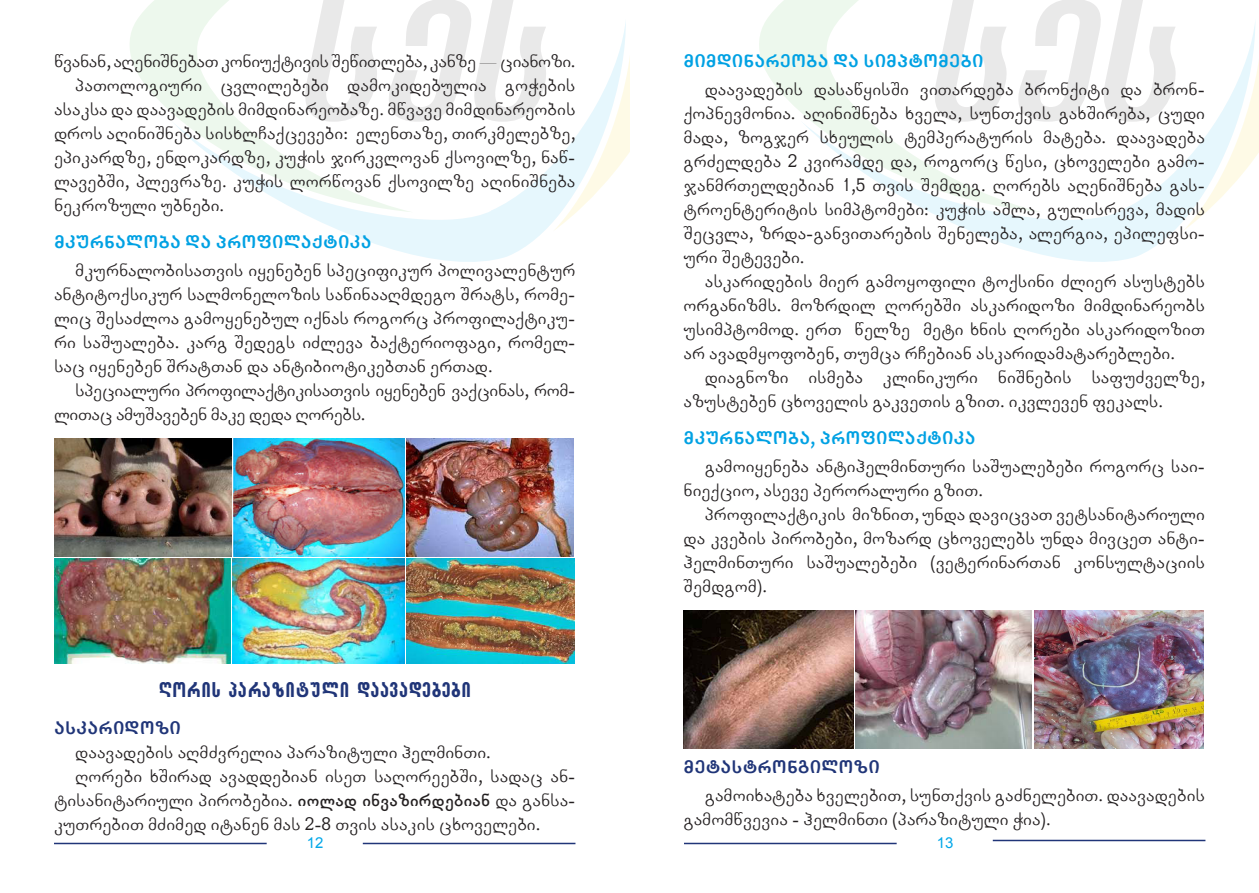
<style>
.page{position:relative;width:1259px;height:893px;background:#fff}
.page>*{position:absolute;margin:0;border:0;box-sizing:border-box;transform-origin:0 0}
.t1{font:18px/24px "Kolhety Normal New";color:#231f20;text-align:justify}
.t2{font:18px/24px "Kolhety Normal New";letter-spacing:-.02em;color:#231f20}
.t3{font:700 18px "Kolhety New";color:#00a1e3}
.t4{font:18px "Sakar Mtavr";color:#203578}
.t5{font:700 18px "Kolhety New";color:#203578}
.t6{font:15px "Arial";color:#00a7e9}
.s1{font-family:"Kolhety Normal New Bold"}
</style>
<div class="page">
<hr style="left:54px;top:843px;width:213px;height:1px;background:#203578">
<hr style="left:684px;top:843px;width:212px;height:1px;background:#203578">
<hr style="left:363px;top:843px;width:212px;height:1px;background:#203578">
<hr style="left:992px;top:840px;width:213px;height:1px;background:#203578">
<svg style="left:759px;top:0;width:99px;height:111px;fill:#edf8ed"></svg>
<svg style="left:800px;top:18px;width:373px;height:244px"></svg>
<svg style="left:892px;top:0;width:367px;height:231px"></svg>
<svg style="left:130px;top:0;width:99px;height:112px;fill:#edf8ed"></svg>
<svg style="left:171px;top:18px;width:373px;height:244px"></svg>
<svg style="left:262px;top:0;width:367px;height:231px"></svg>
<img style="left:54px;top:438px;width:177px;height:225px">
<img style="left:233px;top:439px;width:171px;height:224px">
<img style="left:406px;top:439px;width:168px;height:118px">
<img style="left:406px;top:559px;width:168px;height:104px">
<img style="left:683px;top:611px;width:171px;height:137px">
<img style="left:856px;top:610px;width:176px;height:138px">
<img style="left:1034px;top:611px;width:169px;height:137px">
<p class="t2" style="left:54px;top:50px;width:523px">WVANAN, ARENISNEBAT KONIUQTIVIS SEWITLEBA, KANZE _ CIANOZI.</p>
<p class="t1" style="left:54px;top:74px;width:523px;text-indent:21px">PATOLOGIURI CVLILEBEBI DAMOKIDEBULIA GOWEBIS ASAKSA DA DAAVADEBIS MIMDINAREOBAZE. MWVAVE MIMDINAREOBIS DROS ARINISNEBA SISXLCAQCEVEBI: ELENTAZE, TIRKMELEBZE, EPIKARDZE, ENDOKARDZE, KUWIS JIRKVLOVAN QSOVILZE, NAW-LAVEBSI, PLEVRAZE. KUWIS LORWOVAN QSOVILZE ARINISNEBA NEKROZULI UBNEBI.</p>
<p class="t3" style="left:54px;top:233px;width:319px">MKURNALOBA DA PROFILAQTIKA</p>
<p class="t1" style="left:54px;top:259px;width:523px;text-indent:21px">MKURNALOBISATVIS IYENEBEN SPECIFIKUR POLIVALENTUR ANTITOQSIKUR SALMONELOZIS SAWINAARMDEGO SRATS, ROME-LIC SESAZLOA GAMOYENEBUL IQNAS ROGORC PROFILAQTIKU-RI SASUALEBA. KARG SEDEGS IZLEVA BAQTERIOFAGI, ROMEL-SAC IYENEBEN SRATTAN DA ANTIBIOTIKEBTAN ERTAD.</p>
<p class="t2" style="left:54px;top:379px;width:523px;text-indent:21px">SPECIALURI PROFILAQTIKISATVIS IYENEBEN VAQCINAS, ROM-<br>LITAC AMUSAVEBEN MAKE DEDA ROREBS.</p>
<p class="t4" style="left:158px;top:680px;width:315px">RORIS PARAZITULI DAAVADEBEBI</p>
<p class="t5" style="left:54px;top:719px;width:129px">ASKARIDOZI</p>
<p class="t1" style="left:75px;top:741px;width:417px">DAAVADEBIS ARMZVRELIA PARAZITULI HELMINTI.</p>
<p class="t1" style="left:54px;top:765px;width:523px;text-indent:21px">ROREBI XSIRAD AVADDEBIAN ISET SAROREEBSI, SADAC AN-TISANITARIULI PIROBEBIA. <span class="s1">IOLAD INVAZIRDEBIAN</span> DA GANSA-KUTREBIT MZIMED ITANEN MAS 2-8 TVIS ASAKIS CXOVELEBI.</p>
<p class="t3" style="left:683px;top:52px;width:301px">MIMDINAREOBA DA SIMPTOMEBI</p>
<p class="t1" style="left:683px;top:79px;width:523px;text-indent:21px">DAAVADEBIS DASAWYISSI VITARDEBA BRONQITI DA BRON-QOPNEVMONIA. ARINISNEBA XVELA, SUNTQVIS GAXSIREBA, CUDI MADA, ZOGJER SXEULIS TEMPERATURIS MATEBA. DAAVADEBA GRZELDEBA 2 KVIRAMDE DA, ROGORC WESI, CXOVELEBI GAMO-JANMRTELDEBIAN 1,5 TVIS SEMDEG. ROREBS ARENISNEBA GAS-TROENTERITIS SIMPTOMEBI: KUWIS ASLA, GULISREVA, MADIS SECVLA, ZRDA-GANVITAREBIS SENELEBA, ALERGIA, EPILEFSI-URI SETEVEBI.</p>
<p class="t1" style="left:683px;top:271px;width:523px;text-indent:21px">ASKARIDEBIS MIER GAMOYOFILI TOQSINI ZLIER ASUSTEBS ORGANIZMS. MOZRDIL ROREBSI ASKARIDOZI MIMDINAREOBS USIMPTOMOD. ERT WELZE METI XNIS ROREBI ASKARIDOZIT AR AVADMYOFOBEN, TUMCA RCEBIAN ASKARIDAMATAREBLEBI.</p>
<p class="t1" style="left:683px;top:367px;width:523px;text-indent:21px">DIAGNOZI ISMEBA KLINIKURI NISNEBIS SAFUZVELZE,<br>AZUSTEBEN CXOVELIS GAKVETIS GZIT. IKVLEVEN FEKALS.</p>
<p class="t3" style="left:683px;top:429px;width:294px">MKURNALOBA, PROFILAQTIKA</p>
<p class="t1" style="left:683px;top:456px;width:521px;text-indent:21px">GAMOIYENEBA ANTIHELMINTURI SASUALEBEBI ROGORC SAI-<br>NIEQCIO, ASEVE PERORALURI GZIT.</p>
<p class="t1" style="left:683px;top:504px;width:523px;text-indent:21px">PROFILAQTIKIS MIZNIT, UNDA DAVICVAT VETSANITARIULI DA KVEBIS PIROBEBI, MOZARD CXOVELEBS UNDA MIVCET ANTI-HELMINTURI SASUALEBEBI (VETERINARTAN KONSULTACIIS SEMDGOM).</p>
<p class="t5" style="left:683px;top:758px;width:198px">METASTRONGILOZI</p>
<p class="t1" style="left:683px;top:785px;width:523px;text-indent:21px">GAMOIXATEBA XVELEBIT, SUNTQVIS GAZNELEBIT. DAAVADEBIS<br>GAMOMWVEVIA - HELMINTI (PARAZITULI WIA).</p>
<p class="t6" style="left:307px;top:833px;width:18px">12</p>
<p class="t6" style="left:936px;top:833px;width:18px">13</p>
</div>
